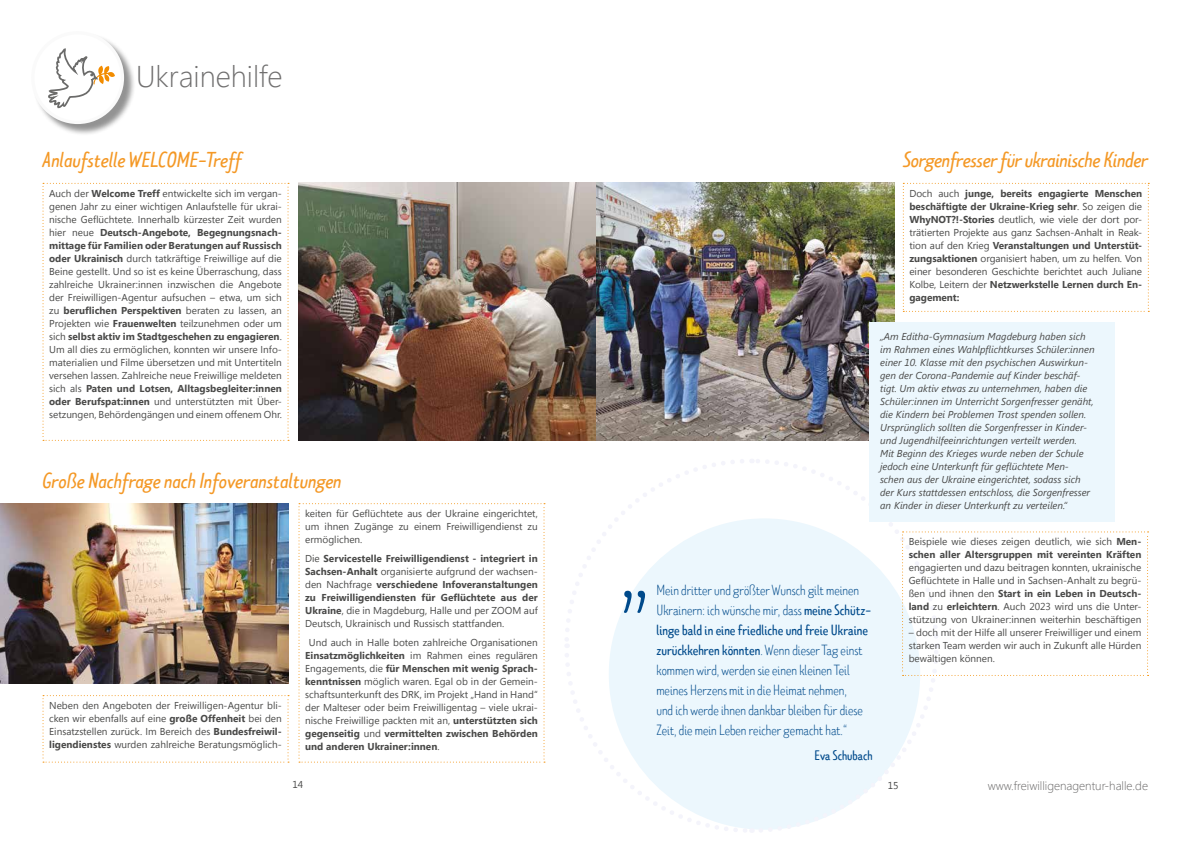
<style>
.page{position:relative;width:1191px;height:842px;background:#fff}
.page>*{position:absolute;margin:0;border:0;box-sizing:border-box;transform-origin:0 0}
.t1{font:300 120px "Limes Sans";color:#004a8b}
.t2{font:300 30px "Segoe UI";color:#706f6f}
.t3{font:italic 22px "Limes Sans";color:#f49825}
.t4{font:300 15px/20px "Limes Sans";color:#004a8b}
.t5{font:14px "Limes Sans";color:#004a8b}
.t6{font:300 12px "Segoe UI";color:#646363}
.t7{font:10px/13px "Segoe UI";color:#4a4a49;text-align:justify}
.t8{font:italic 10px/13px "Segoe UI";color:#4a4a49}
.t9{font:700 10px/13px "Segoe UI";color:#4a4a49;text-align:justify}
.s1{font-weight:700}
.s2{font-weight:400}
</style>
<div class="page">
<svg style="left:298px;top:503px;width:247px;height:260px"></svg>
<svg style="left:902px;top:183px;width:247px;height:129px"></svg>
<svg style="left:565px;top:456px;width:583px;height:376px"></svg>
<div style="left:33px;top:33px;width:103px;height:103px;background:#000;opacity:.43"></div>
<div style="left:33px;top:33px;width:89px;height:89px;background:#fff;border-radius:50%"></div>
<div style="left:31px;top:31px;width:93px;height:93px;border:3px solid #fafafa;border-radius:50%"></div>
<svg style="left:47px;top:44px;width:68px;height:66px"></svg>
<svg style="left:43px;top:183px;width:246px;height:258px"></svg>
<img style="left:298px;top:183px;width:596px;height:258px">
<img style="left:0;top:503px;width:288px;height:181px">
<div style="left:869px;top:322px;width:245px;height:199px;background:#ecf7fd"></div>
<svg style="left:43px;top:695px;width:246px;height:68px"></svg>
<h2 class="t2" style="left:136px;top:52px;width:148px">Ukrainehilfe</h2>
<h3 class="t3" style="left:43px;top:145px;width:201px">Anlaufstelle WELCOME-Treff</h3>
<p class="t7" style="left:49px;top:186px;width:234px">Auch der <span class="s1">Welcome Treff</span> entwickelte sich im vergan&shy;genen Jahr zu einer wichtigen Anlaufstelle für ukrai&shy;nische Geflüchtete. Innerhalb kürzester Zeit wurden hier neue <span class="s1">Deutsch-Angebote, Begegnungsnach&shy;mittage für Familien oder Beratungen auf Russisch oder Ukrainisch</span> durch tatkräftige Freiwillige auf die Beine gestellt. Und so ist es keine Überraschung, dass zahlreiche Ukrainer:innen inzwischen die Angebote der Freiwilligen-Agentur aufsuchen – etwa, um sich zu <span class="s1">beruflichen Perspektiven</span> beraten zu lassen, an Projekten wie <span class="s1">Frauenwelten</span> teilzunehmen oder um sich <span class="s1">selbst aktiv im Stadtgeschehen zu engagieren</span>.<br>Um all dies zu ermöglichen, konnten wir unsere Info&shy;materialien und Filme übersetzen und mit Untertiteln versehen lassen. Zahlreiche neue Freiwillige meldeten sich als <span class="s1">Paten und Lotsen, Alltagsbegleiter:innen oder Berufspat:innen</span> und unterstützten mit Über&shy;setzungen, Behördengängen und einem offenem Ohr.</p>
<h3 class="t3" style="left:43px;top:466px;width:301px">Große Nachfrage nach Infoveranstaltungen</h3>
<p class="t7" style="left:49px;top:699px;width:234px">Neben den Angeboten der Freiwilligen-Agentur bli&shy;cken wir ebenfalls auf eine <span class="s1">große Offenheit</span> bei den Einsatzstellen zurück. Im Bereich des <span class="s1">Bundesfreiwil&shy;ligendienstes</span> wurden zahlreiche Beratungsmöglich-</p>
<p class="t7" style="left:305px;top:507px;width:234px">keiten für Geflüchtete aus der Ukraine eingerichtet, um ihnen Zugänge zu einem Freiwilligendienst zu ermöglichen.</p>
<p class="t9" style="left:305px;top:551px;width:234px"><span class="s2">Die</span> Servicestelle Freiwilligendienst - integriert in Sachsen-Anhalt <span class="s2">organisierte aufgrund der wachsen&shy;den Nachfrage</span> verschiedene Infoveranstaltungen zu Freiwilligendiensten für Geflüchtete aus der Ukraine<span class="s2">, die in Magdeburg, Halle und per ZOOM auf Deutsch, Ukrainisch und Russisch stattfanden.</span></p>
<p class="t7" style="left:305px;top:635px;width:234px;text-indent:4px">Und auch in Halle boten zahlreiche Organisationen <span class="s1">Einsatzmöglichkeiten</span> im Rahmen eines regulären Engagements, die <span class="s1">für Menschen mit wenig Sprach&shy;kenntnissen</span> möglich waren. Egal ob in der Gemein&shy;schaftsunterkunft des DRK, im Projekt „Hand in Hand“ der Malteser oder beim Freiwilligentag – viele ukrai&shy;nische Freiwillige packten mit an, <span class="s1">unterstützten sich gegenseitig</span> und <span class="s1">vermittelten zwischen Behörden und anderen Ukrainer:innen</span>.</p>
<h3 class="t3" style="left:903px;top:145px;width:246px">Sorgenfresser für ukrainische Kinder</h3>
<p class="t7" style="left:909px;top:186px;width:234px">Doch auch <span class="s1">junge, bereits engagierte Menschen beschäftigte der Ukraine-Krieg sehr</span>. So zeigen die <span class="s1">WhyNOT?!-Stories</span> deutlich, wie viele der dort por&shy;trätierten Projekte aus ganz Sachsen-Anhalt in Reak&shy;tion auf den Krieg <span class="s1">Veranstaltungen und Unterstüt&shy;zungsaktionen</span> organisiert haben, um zu helfen. Von einer besonderen Geschichte berichtet auch Juliane Kolbe, Leitern der <span class="s1">Netzwerkstelle Lernen durch En&shy;gagement:</span></p>
<h1 class="t1" style="left:618px;top:477px;width:35px">„</h1>
<p class="t8" style="left:880px;top:330px;width:216px">„Am Editha-Gymnasium Magdeburg haben sich im Rahmen eines Wahlpflichtkurses Schüler:innen einer 10. Klasse mit den psychischen Auswirkun&shy;gen der Corona-Pandemie auf Kinder beschäf&shy;tigt. Um aktiv etwas zu unternehmen, haben die Schüler:innen im Unterricht Sorgenfresser genäht, die Kindern bei Problemen Trost spenden sollen.<br>Ursprünglich sollten die Sorgenfresser in Kinder&shy;und Jugendhilfeeinrichtungen verteilt werden.<br>Mit Beginn des Krieges wurde neben der Schule jedoch eine Unterkunft für geflüchtete Men&shy;schen aus der Ukraine eingerichtet, sodass sich der Kurs stattdessen entschloss, die Sorgenfresser an Kinder in dieser Unterkunft zu verteilen.“</p>
<p class="t4" style="left:656px;top:580px;width:216px">Mein dritter und größter Wunsch gilt meinen Ukrainern: ich wünsche mir, dass <span class="s2">meine Schütz&shy;linge bald in eine friedliche und freie Ukraine zurückkehren könnten</span>. Wenn dieser Tag einst kommen wird, werden sie einen kleinen Teil meines Herzens mit in die Heimat nehmen,<br>und ich werde ihnen dankbar bleiben für diese Zeit, die mein Leben reicher gemacht hat.“</p>
<h3 class="t5" style="left:814px;top:746px;width:60px">Eva Schubach</h3>
<p class="t9" style="left:908px;top:535px;width:234px"><span class="s2">Beispiele wie dieses zeigen deutlich, wie sich</span> Men&shy;schen aller Altersgruppen mit vereinten Kräften</p>
<p class="t7" style="left:908px;top:561px;width:234px">engagierten und dazu beitragen konnten, ukrainische Geflüchtete in Halle und in Sachsen-Anhalt zu begrü&shy;ßen und ihnen den <span class="s1">Start in ein Leben in Deutsch&shy;land</span> zu <span class="s1">erleichtern</span>. Auch 2023 wird uns die Unter&shy;stützung von Ukrainer:innen weiterhin beschäftigen</p>
<p class="t7" style="left:908px;top:626px;width:234px">– doch mit der Hilfe all unserer Freiwilliger und einem starken Team werden wir auch in Zukunft alle Hürden bewältigen können.</p>
<p class="t7" style="left:292px;top:778px;width:12px">14</p>
<p class="t7" style="left:888px;top:779px;width:12px">15</p>
<p class="t6" style="left:987px;top:776px;width:162px">www.freiwilligenagentur-halle.de</p>
</div>
